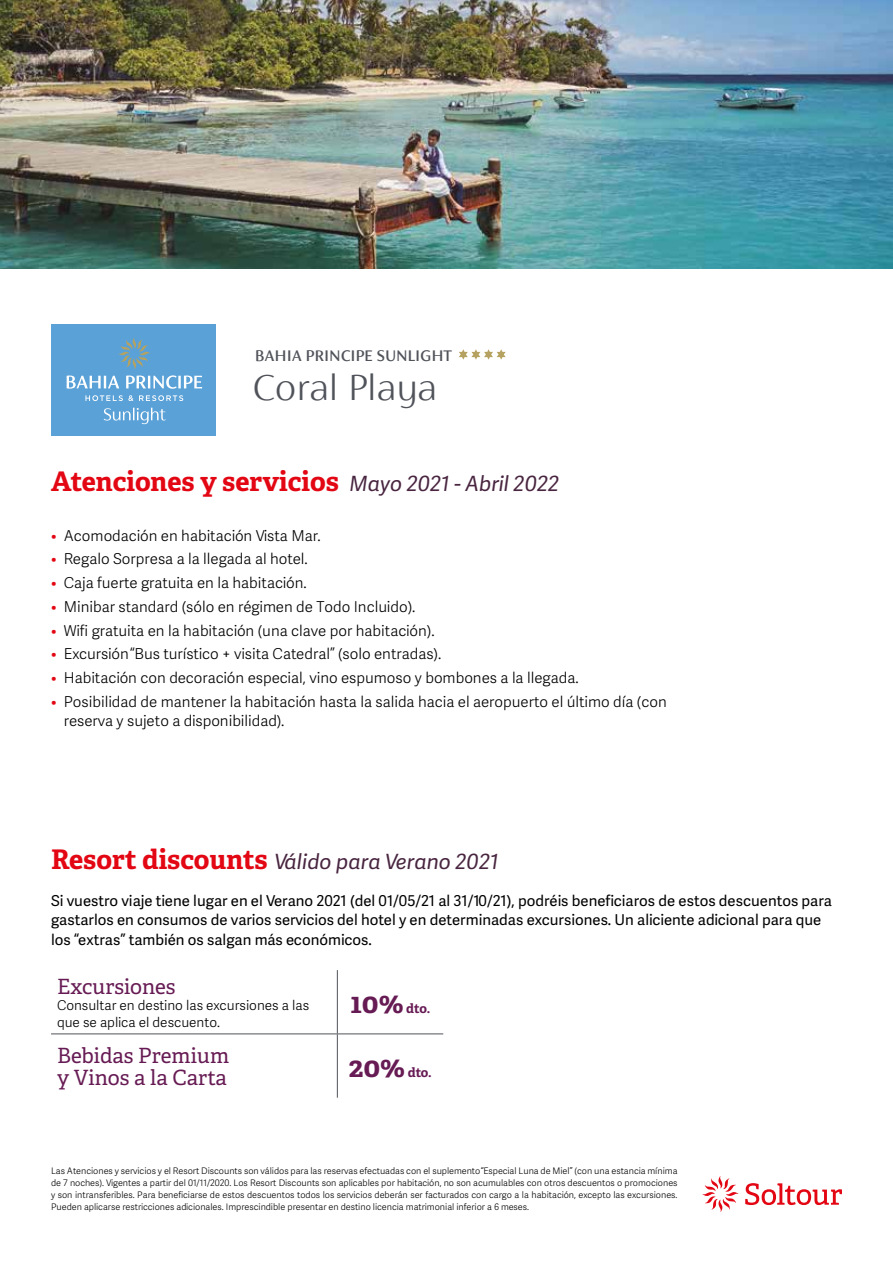
<style>
.page{position:relative;width:893px;height:1263px;background:#fff}
.page>*{position:absolute;margin:0;border:0;box-sizing:border-box;transform-origin:0 0}
.t1{font:200 40.5px "FS Siena";color:#50535a}
.t2{font:700 27px "Adelle";color:#e30613}
.t3{font:21px/22.5px "Adelle";color:#671b54}
.t4{font:italic 21px "Adelle Sans";color:#492540}
.t5{font:500 16.95px "FS Siena";color:#50535a}
.t6{font:300 15px/19.5px "Adelle Sans";color:#000}
.t7{font:15px/19.5px "Adelle Sans";color:#000}
.t8{font:300 13.5px/16.5px "Adelle Sans";color:#000}
.t9{font:700 12.9px "Adelle";letter-spacing:-.015em;color:#671b54}
.t10{font:300 9px/12px "Adelle Sans";color:#000;text-align:justify}
.s1{font-family:"Adelle Sans";font-weight:400;font-style:italic;font-size:21px;color:#492540}
.s2{color:#e30613}
.s3{font-family:"Adelle";font-weight:700;font-style:normal;font-size:27px;color:#e30613}
.s4{font-size:28.05px}
</style>
<div class="page">
<svg style="left:702px;top:1176px;width:140px;height:36px"></svg>
<svg style="left:51px;top:970px;width:286px;height:128px"></svg>
<hr style="left:337px;top:970px;width:1px;height:63px;background:#50535a">
<hr style="left:337px;top:1034px;width:1px;height:64px;background:#50535a">
<hr style="left:51px;top:1033px;width:286px;height:1px;background:#50535a">
<hr style="left:337px;top:1033px;width:106px;height:1px;background:#50535a">
<img style="left:0;top:0;width:893px;height:269px">
<div style="left:51px;top:324px;width:164px;height:112px;background:#5aa1d8"></div>
<svg style="left:118px;top:338px;width:32px;height:31px"></svg>
<svg style="left:67px;top:375px;width:135px;height:49px"></svg>
<svg style="left:459px;top:349px;width:47px;height:11px"></svg>
<h3 class="t5" style="left:255px;top:346px;width:199px">BAHIA PRINCIPE SUNLIGHT</h3>
<h1 class="t1" style="left:252px;top:366px;width:186px">Coral Playa</h1>
<h2 class="t2" style="left:51px;top:465px;width:510px">Atenciones y servicios <span class="s1">Mayo 2021 - Abril 2022</span></h2>
<h3 class="t6" style="left:51px;top:526px;width:271px"><span class="s2">•</span> Acomodación en habitación Vista Mar.</h3>
<h3 class="t6" style="left:51px;top:549px;width:258px"><span class="s2">•</span> Regalo Sorpresa a la llegada al hotel.</h3>
<h3 class="t6" style="left:51px;top:573px;width:257px"><span class="s2">•</span> Caja fuerte gratuita en la habitación.</h3>
<h3 class="t6" style="left:51px;top:597px;width:366px"><span class="s2">•</span> Minibar standard (sólo en régimen de Todo Incluido).</h3>
<h3 class="t6" style="left:51px;top:621px;width:385px"><span class="s2">•</span> Wifi gratuita en la habitación (una clave por habitación).</h3>
<h3 class="t6" style="left:51px;top:644px;width:392px"><span class="s2">•</span> Excursión “Bus turístico + visita Catedral” (solo entradas).</h3>
<h3 class="t6" style="left:51px;top:668px;width:529px"><span class="s2">•</span> Habitación con decoración especial, vino espumoso y bombones a la llegada.</h3>
<h3 class="t6" style="left:64px;top:692px;width:604px;text-indent:-13px"><span class="s2">•</span> Posibilidad de mantener la habitación hasta la salida hacia el aeropuerto el último día (con reserva y sujeto a disponibilidad).</h3>
<h3 class="t4" style="left:51px;top:850px;width:449px"><span class="s3">Resort discounts</span> Válido para Verano 2021</h3>
<p class="t7" style="left:51px;top:891px;width:783px">Si vuestro viaje tiene lugar en el Verano 2021 (del 01/05/21 al 31/10/21), podréis beneficiaros de estos descuentos para gastarlos en consumos de varios servicios del hotel y en determinadas excursiones. Un aliciente adicional para que los “extras” también os salgan más económicos.</p>
<h3 class="t3" style="left:57px;top:975px;width:120px">Excursiones</h3>
<h3 class="t8" style="left:57px;top:997px;width:254px">Consultar en destino las excursiones a las que se aplica el descuento.</h3>
<h3 class="t9" style="left:350px;top:1000px;width:81px"><span class="s4">10%</span> dto.</h3>
<h3 class="t3" style="left:57px;top:1044px;width:174px">Bebidas Premium y Vinos a la Carta</h3>
<h3 class="t9" style="left:349px;top:1064px;width:84px"><span class="s4">20%</span> dto.</h3>
<p class="t10" style="left:51px;top:1165px;width:628px">Las Atenciones y servicios y el Resort Discounts son válidos para las reservas efectuadas con el suplemento “Especial Luna de Miel” (con una estancia mínima de 7 noches). Vigentes a partir del 01/11/2020. Los Resort Discounts son aplicables por habitación, no son acumulables con otros descuentos o promociones y son intransferibles. Para beneficiarse de estos descuentos todos los servicios deberán ser facturados con cargo a la habitación, excepto las excursiones.<br>Pueden aplicarse restricciones adicionales. Imprescindible presentar en destino licencia matrimonial inferior a 6 meses.</p>
</div>
